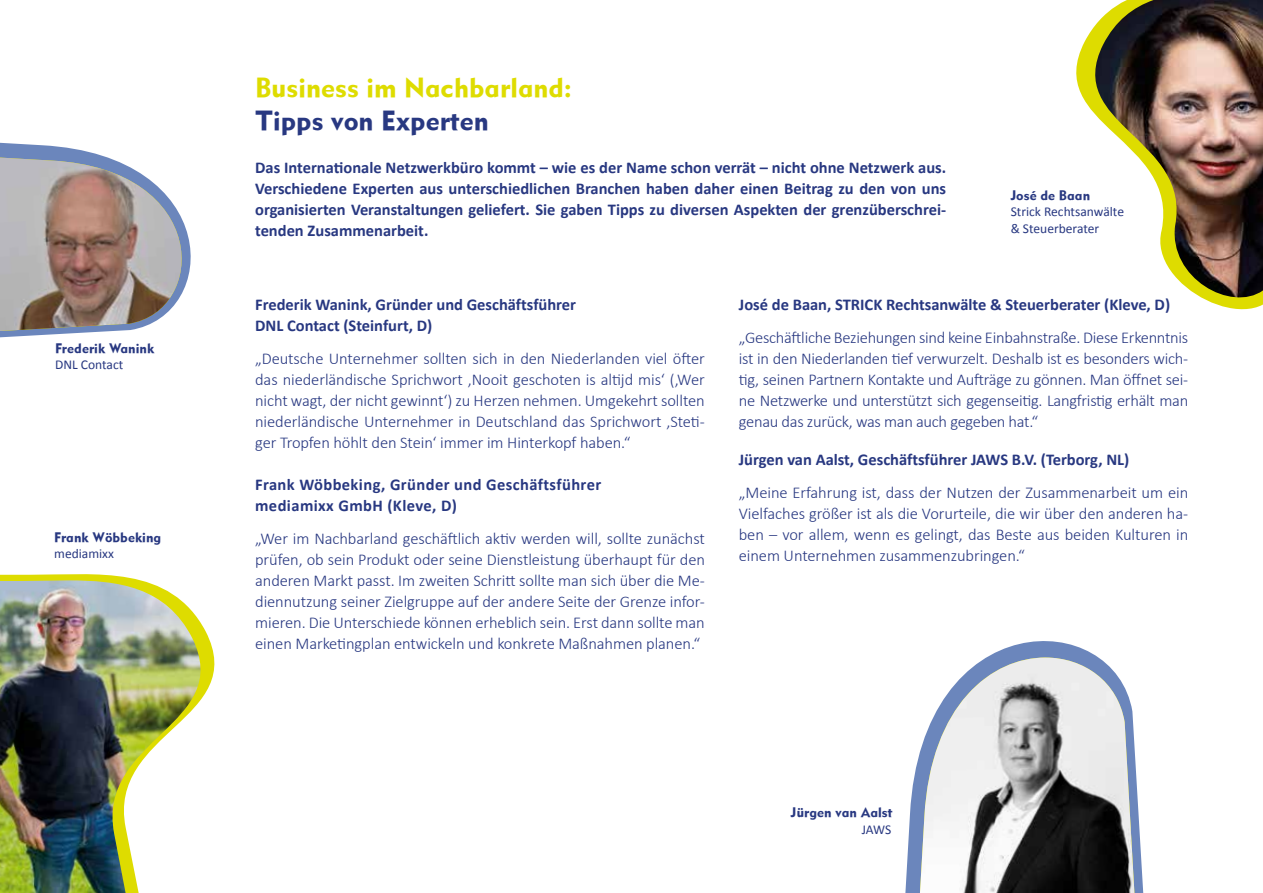
<style>
.page{position:relative;width:1263px;height:893px;background:#fff}
.page>*{position:absolute;margin:0;border:0;box-sizing:border-box;transform-origin:0 0}
.t1{font:27px "Metro Black LT Two";color:#dedc00}
.t2{font:27px "Metro Black LT Two";color:#283881}
.t3{font:300 16.5px/21px "Calibri";letter-spacing:-.005em;color:#283881;text-align:justify}
.t4{font:700 16.5px/21px "Calibri";color:#283881}
.t5{font:700 16.5px/21px "Calibri";letter-spacing:.025em;color:#283881}
.t6{font:13.5px/16.5px "Calibri";color:#283881}
.t7{font:13.5px "Metro Black LT Two";color:#283881}
</style>
<div class="page">
<svg style="left:0;top:142px;width:191px;height:196px"></svg>
<img style="left:0;top:158px;width:189px;height:173px">
<svg style="left:1076px;top:28px;width:187px;height:282px"></svg>
<img style="left:1093px;top:0;width:170px;height:299px">
<svg style="left:905px;top:760px;width:239px;height:133px;fill:#6d88bd"></svg>
<svg style="left:918px;top:641px;width:218px;height:252px"></svg>
<img style="left:920px;top:657px;width:214px;height:236px">
<svg style="left:0;top:574px;width:139px;height:6px"></svg>
<img style="left:0;top:580px;width:215px;height:313px">
<p class="t7" style="left:55px;top:340px;width:101px">Frederik Wanink</p>
<p class="t6" style="left:55px;top:356px;width:70px">DNL Contact</p>
<p class="t7" style="left:54px;top:529px;width:109px">Frank Wöbbeking</p>
<p class="t6" style="left:54px;top:545px;width:61px">mediamixx</p>
<h1 class="t1" style="left:255px;top:71px;width:318px">Business im Nachbarland:</h1>
<h1 class="t2" style="left:255px;top:103px;width:235px">Tipps von Experten</h1>
<p class="t4" style="left:255px;top:156px;width:692px;text-align:justify">Das Internationale Netzwerkbüro kommt – wie es der Name schon verrät – nicht ohne Netzwerk aus.<br>Verschiedene Experten aus unterschiedlichen Branchen haben daher einen Beitrag zu den von uns organisierten Veranstaltungen geliefert. Sie gaben Tipps zu diversen Aspekten der grenzüberschrei&shy;tenden Zusammenarbeit.</p>
<p class="t7" style="left:1011px;top:187px;width:81px">José de Baan</p>
<p class="t6" style="left:1011px;top:203px;width:115px">Strick Rechtsanwälte &amp; Steuerberater</p>
<p class="t4" style="left:255px;top:293px;width:322px">Frederik Wanink, Gründer und Geschäftsführer<br>DNL Contact (Steinfurt, D)</p>
<p class="t3" style="left:255px;top:348px;width:451px">„Deutsche Unternehmer sollten sich in den Niederlanden viel öfter das niederländische Sprichwort ‚Nooit geschoten is altijd mis‘ (‚Wer nicht wagt, der nicht gewinnt‘) zu Herzen nehmen. Umgekehrt sollten niederländische Unternehmer in Deutschland das Sprichwort ‚Steti&shy;ger Tropfen höhlt den Stein‘ immer im Hinterkopf haben.“</p>
<p class="t5" style="left:255px;top:473px;width:348px">Frank Wöbbeking, Gründer und Geschäftsführer mediamixx GmbH (Kleve, D)</p>
<p class="t3" style="left:255px;top:528px;width:451px">„Wer im Nachbarland geschäftlich aktiv werden will, sollte zunächst prüfen, ob sein Produkt oder seine Dienstleistung überhaupt für den anderen Markt passt. Im zweiten Schritt sollte man sich über die Me&shy;diennutzung seiner Zielgruppe auf der andere Seite der Grenze infor&shy;mieren. Die Unterschiede können erheblich sein. Erst dann sollte man einen Marketingplan entwickeln und konkrete Maßnahmen planen.“</p>
<p class="t4" style="left:739px;top:294px;width:433px">José de Baan, STRICK Rechtsanwälte &amp; Steuerberater (Kleve, D)</p>
<p class="t3" style="left:739px;top:327px;width:451px">„Geschäftliche Beziehungen sind keine Einbahnstraße. Diese Erkenntnis ist in den Niederlanden tief verwurzelt. Deshalb ist es besonders wich&shy;tig, seinen Partnern Kontakte und Aufträge zu gönnen. Man öffnet sei&shy;ne Netzwerke und unterstützt sich gegenseitig. Langfristig erhält man genau das zurück, was man auch gegeben hat.“</p>
<p class="t4" style="left:739px;top:448px;width:392px">Jürgen van Aalst, Geschäftsführer JAWS B.V. (Terborg, NL)</p>
<p class="t3" style="left:739px;top:481px;width:451px">„Meine Erfahrung ist, dass der Nutzen der Zusammenarbeit um ein Vielfaches größer ist als die Vorurteile, die wir über den anderen ha&shy;ben – vor allem, wenn es gelingt, das Beste aus beiden Kulturen in einem Unternehmen zusammenzubringen.“</p>
<p class="t7" style="left:791px;top:804px;width:103px">Jürgen van Aalst</p>
<p class="t6" style="left:862px;top:821px;width:31px">JAWS</p>
</div>
